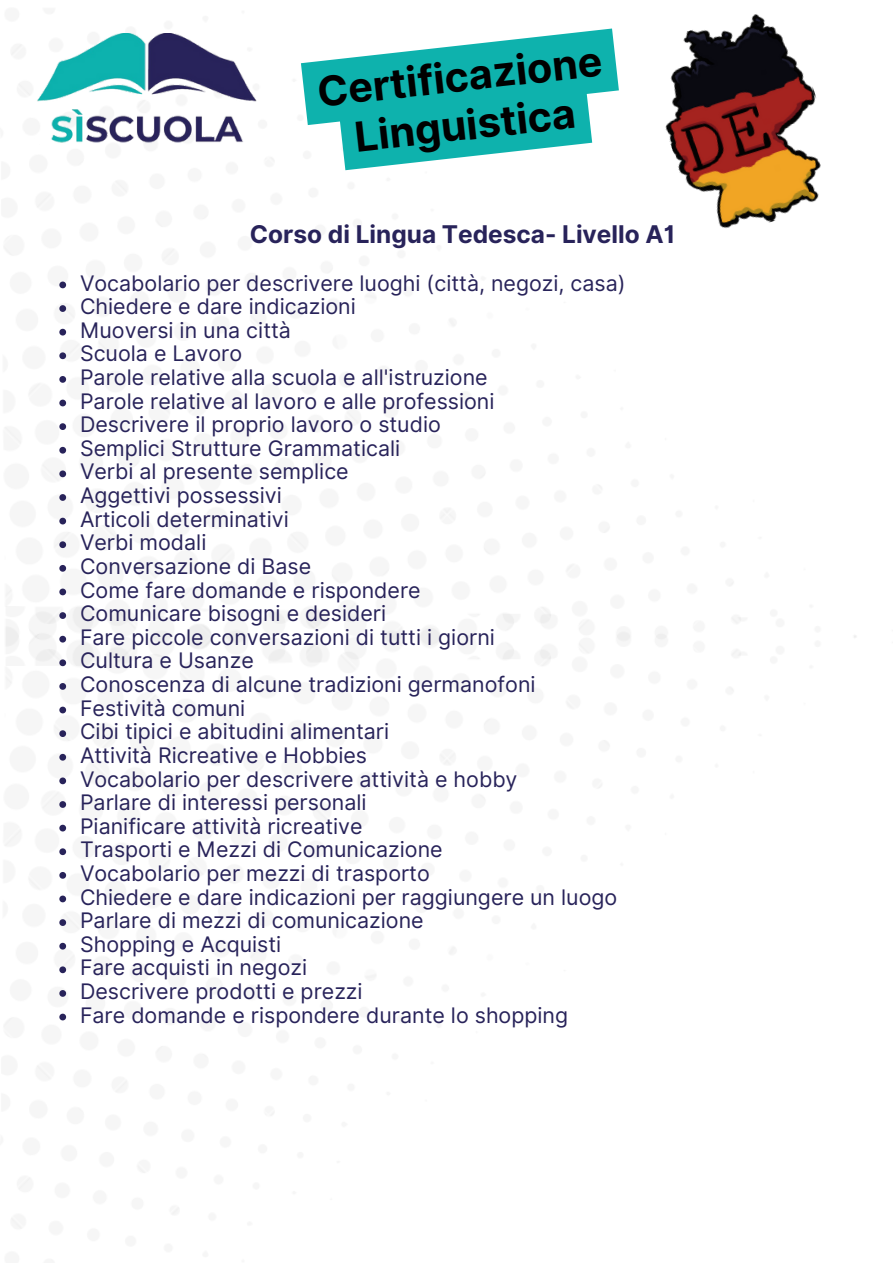
<style>
.page{position:relative;width:893px;height:1264px;background:#fff}
.page>*{position:absolute;margin:0;border:0;box-sizing:border-box;transform-origin:0 0}
.t1{font:700 41.25px/48.9px "Inter";color:#000;text-align:center}
.t2{font:700 24.45px "Inter";color:#28235a}
.t3{font:21.45px "Inter";color:#28235a}
</style>
<div class="page">
<img style="left:4px;top:606px;width:852px;height:623px">
<img style="left:37px;top:33px;width:220px;height:111px">
<svg style="left:59px;top:281px;width:7px;height:7px"></svg>
<svg style="left:59px;top:305px;width:7px;height:7px"></svg>
<svg style="left:59px;top:329px;width:7px;height:6px"></svg>
<svg style="left:59px;top:352px;width:7px;height:7px"></svg>
<svg style="left:59px;top:376px;width:7px;height:7px"></svg>
<svg style="left:59px;top:399px;width:7px;height:7px"></svg>
<svg style="left:59px;top:423px;width:7px;height:7px"></svg>
<svg style="left:59px;top:447px;width:7px;height:6px"></svg>
<svg style="left:59px;top:470px;width:7px;height:7px"></svg>
<svg style="left:59px;top:494px;width:7px;height:7px"></svg>
<svg style="left:59px;top:517px;width:7px;height:7px"></svg>
<svg style="left:59px;top:541px;width:7px;height:7px"></svg>
<svg style="left:59px;top:565px;width:7px;height:6px"></svg>
<svg style="left:59px;top:588px;width:7px;height:7px"></svg>
<svg style="left:59px;top:612px;width:7px;height:7px"></svg>
<svg style="left:59px;top:635px;width:7px;height:7px"></svg>
<svg style="left:59px;top:659px;width:7px;height:7px"></svg>
<svg style="left:59px;top:683px;width:7px;height:6px"></svg>
<svg style="left:59px;top:706px;width:7px;height:7px"></svg>
<svg style="left:59px;top:730px;width:7px;height:7px"></svg>
<svg style="left:59px;top:754px;width:7px;height:6px"></svg>
<svg style="left:59px;top:777px;width:7px;height:7px"></svg>
<svg style="left:59px;top:801px;width:7px;height:6px"></svg>
<svg style="left:59px;top:824px;width:7px;height:7px"></svg>
<svg style="left:59px;top:848px;width:7px;height:7px"></svg>
<svg style="left:59px;top:872px;width:7px;height:6px"></svg>
<svg style="left:59px;top:895px;width:7px;height:7px"></svg>
<svg style="left:59px;top:919px;width:7px;height:7px"></svg>
<svg style="left:59px;top:942px;width:7px;height:7px"></svg>
<svg style="left:59px;top:966px;width:7px;height:7px"></svg>
<svg style="left:59px;top:990px;width:7px;height:6px"></svg>
<svg style="left:59px;top:1013px;width:7px;height:7px"></svg>
<img style="left:665px;top:14px;width:156px;height:214px">
<svg style="left:301px;top:29px;width:318px;height:142px;fill:#0eb2ad"></svg>
<p class="t1" style="left:315px;top:67px;width:288px;rotate:-6deg">Certificazione<br>Linguistica</p>
<p class="t2" style="left:250px;top:220px;width:427px">Corso di Lingua Tedesca- Livello A1</p>
<p class="t3" style="left:80px;top:270px;width:547px">Vocabolario per descrivere luoghi (città, negozi, casa)</p>
<p class="t3" style="left:80px;top:293px;width:277px">Chiedere e dare indicazioni</p>
<p class="t3" style="left:80px;top:317px;width:212px">Muoversi in una città</p>
<p class="t3" style="left:80px;top:341px;width:164px">Scuola e Lavoro</p>
<p class="t3" style="left:80px;top:364px;width:409px">Parole relative alla scuola e all'istruzione</p>
<p class="t3" style="left:80px;top:388px;width:416px">Parole relative al lavoro e alle professioni</p>
<p class="t3" style="left:80px;top:411px;width:362px">Descrivere il proprio lavoro o studio</p>
<p class="t3" style="left:80px;top:435px;width:322px">Semplici Strutture Grammaticali</p>
<p class="t3" style="left:80px;top:459px;width:270px">Verbi al presente semplice</p>
<p class="t3" style="left:80px;top:482px;width:203px">Aggettivi possessivi</p>
<p class="t3" style="left:80px;top:506px;width:210px">Articoli determinativi</p>
<p class="t3" style="left:80px;top:529px;width:128px">Verbi modali</p>
<p class="t3" style="left:80px;top:553px;width:233px">Conversazione di Base</p>
<p class="t3" style="left:80px;top:577px;width:342px">Come fare domande e rispondere</p>
<p class="t3" style="left:80px;top:600px;width:308px">Comunicare bisogni e desideri</p>
<p class="t3" style="left:80px;top:624px;width:416px">Fare piccole conversazioni di tutti i giorni</p>
<p class="t3" style="left:80px;top:647px;width:175px">Cultura e Usanze</p>
<p class="t3" style="left:80px;top:671px;width:457px">Conoscenza di alcune tradizioni germanofoni</p>
<p class="t3" style="left:80px;top:695px;width:167px">Festività comuni</p>
<p class="t3" style="left:80px;top:718px;width:310px">Cibi tipici e abitudini alimentari</p>
<p class="t3" style="left:80px;top:742px;width:288px">Attività Ricreative e Hobbies</p>
<p class="t3" style="left:80px;top:766px;width:439px">Vocabolario per descrivere attività e hobby</p>
<p class="t3" style="left:80px;top:789px;width:288px">Parlare di interessi personali</p>
<p class="t3" style="left:80px;top:813px;width:284px">Pianificare attività ricreative</p>
<p class="t3" style="left:80px;top:836px;width:364px">Trasporti e Mezzi di Comunicazione</p>
<p class="t3" style="left:80px;top:860px;width:351px">Vocabolario per mezzi di trasporto</p>
<p class="t3" style="left:80px;top:884px;width:538px">Chiedere e dare indicazioni per raggiungere un luogo</p>
<p class="t3" style="left:80px;top:907px;width:345px">Parlare di mezzi di comunicazione</p>
<p class="t3" style="left:80px;top:931px;width:203px">Shopping e Acquisti</p>
<p class="t3" style="left:80px;top:954px;width:228px">Fare acquisti in negozi</p>
<p class="t3" style="left:80px;top:978px;width:284px">Descrivere prodotti e prezzi</p>
<p class="t3" style="left:80px;top:1002px;width:489px">Fare domande e rispondere durante lo shopping</p>
</div>
